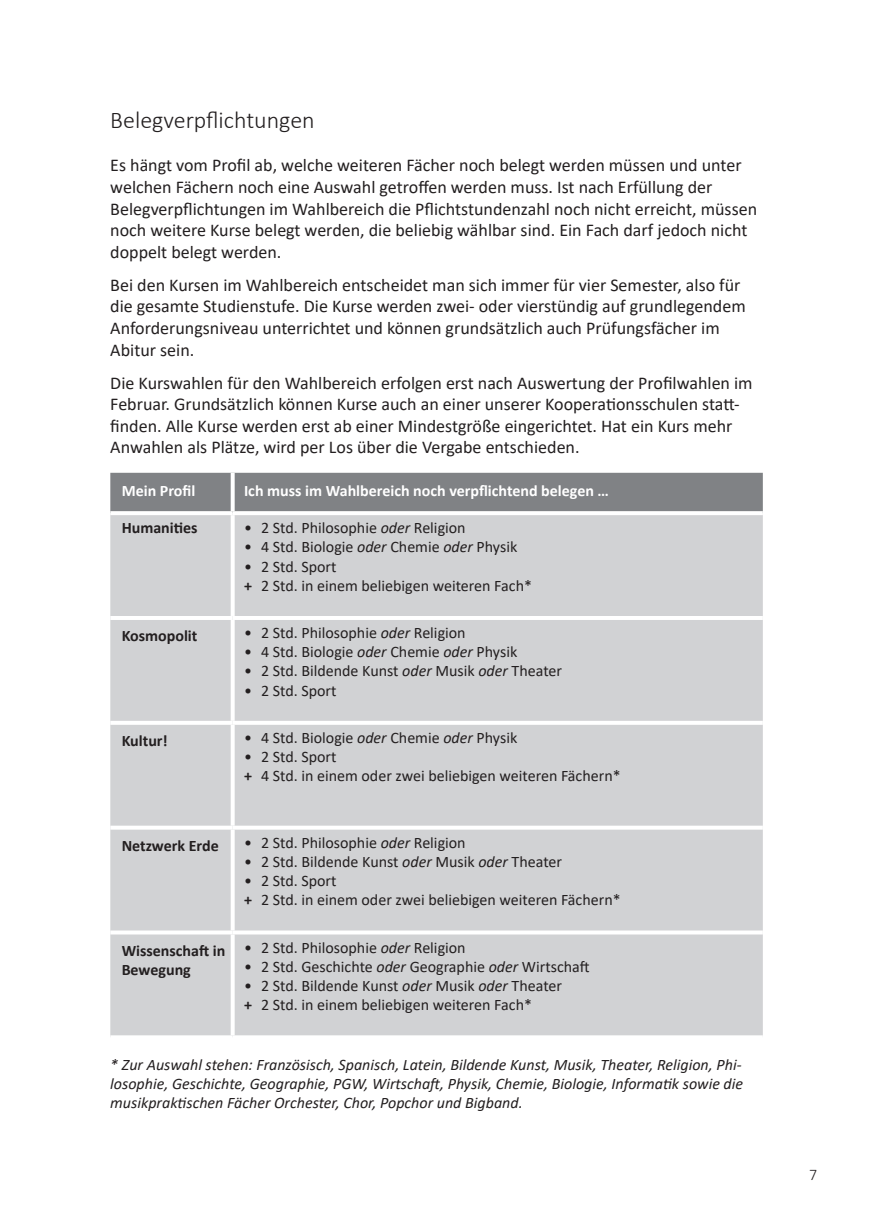
<style>
.page{position:relative;width:874px;height:1225px;background:#fff}
.page>*{position:absolute;margin:0;border:0;box-sizing:border-box;transform-origin:0 0}
.Abschnittsüberschrif{font:300 24px "Calibri";color:#231f20}
.t1{font:18px/21.6px "Calibri";color:#231f20}
.t2{font:16px "Calibri";color:#231f20}
.t3{font:italic 16px/19.2px "Calibri";color:#231f20;text-align:justify}
.t4{font:700 16px/19.2px "Calibri";color:#231f20}
.t5{font:700 16px "Calibri";color:#fff}
.t6{font:300 16px "Calibri";color:#231f20}
.s1{font-style:italic}
.s2{font-weight:700}
</style>
<div class="page">
<div style="left:110px;top:473px;width:652px;height:38px;background:#808285"></div>
<svg style="left:110px;top:515px;width:652px;height:520px;background:#d2d3d5"></svg>
<svg style="left:230px;top:473px;width:4px;height:38px"></svg>
<svg style="left:110px;top:511px;width:122px;height:4px"></svg>
<svg style="left:232px;top:511px;width:530px;height:4px"></svg>
<svg style="left:230px;top:515px;width:4px;height:101px"></svg>
<hr style="left:110px;top:616px;width:122px;height:4px;background:#fff">
<hr style="left:232px;top:616px;width:530px;height:4px;background:#fff">
<svg style="left:230px;top:620px;width:4px;height:101px"></svg>
<hr style="left:110px;top:721px;width:122px;height:4px;background:#fff">
<hr style="left:232px;top:721px;width:530px;height:4px;background:#fff">
<svg style="left:230px;top:725px;width:4px;height:100px"></svg>
<svg style="left:110px;top:825px;width:122px;height:4px"></svg>
<svg style="left:232px;top:825px;width:530px;height:4px"></svg>
<svg style="left:230px;top:829px;width:4px;height:101px"></svg>
<svg style="left:110px;top:930px;width:122px;height:4px"></svg>
<svg style="left:232px;top:930px;width:530px;height:4px"></svg>
<svg style="left:230px;top:934px;width:4px;height:101px"></svg>
<svg style="left:110px;top:1035px;width:122px;height:2px"></svg>
<svg style="left:232px;top:1035px;width:530px;height:2px"></svg>
<p class="Abschnittsüberschrif" style="left:110px;top:105px;width:206px">Belegverpflichtungen</p>
<p class="t1" style="left:110px;top:154px;width:648px">Es hängt vom Profil ab, welche weiteren Fächer noch belegt werden müssen und unter welchen Fächern noch eine Auswahl getroffen werden muss. Ist nach Erfüllung der Belegverpflichtungen im Wahlbereich die Pflichtstundenzahl noch nicht erreicht, müssen noch weitere Kurse belegt werden, die beliebig wählbar sind. Ein Fach darf jedoch nicht doppelt belegt werden.</p>
<p class="t1" style="left:110px;top:274px;width:636px">Bei den Kursen im Wahlbereich entscheidet man sich immer für vier Semester, also für die gesamte Studienstufe. Die Kurse werden zwei- oder vierstündig auf grundlegendem Anforderungsniveau unterrichtet und können grundsätzlich auch Prüfungsfächer im Abitur sein.</p>
<p class="t1" style="left:110px;top:371px;width:643px">Die Kurswahlen für den Wahlbereich erfolgen erst nach Auswertung der Profilwahlen im Februar. Grundsätzlich können Kurse auch an einer unserer Kooperationsschulen statt&shy;finden. Alle Kurse werden erst ab einer Mindestgröße eingerichtet. Hat ein Kurs mehr Anwahlen als Plätze, wird per Los über die Vergabe entschieden.</p>
<p class="t5" style="left:122px;top:479px;width:75px">Mein Profil</p>
<p class="t5" style="left:244px;top:479px;width:366px">Ich muss im Wahlbereich noch verpflichtend belegen …</p>
<p class="t4" style="left:122px;top:518px;width:77px">Humanities</p>
<p class="t2" style="left:244px;top:517px;width:223px">• 2 Std. Philosophie <span class="s1">oder</span> Religion</p>
<p class="t2" style="left:244px;top:536px;width:274px">• 4 Std. Biologie <span class="s1">oder</span> Chemie <span class="s1">oder</span> Physik</p>
<p class="t2" style="left:244px;top:555px;width:94px">• 2 Std. Sport</p>
<p class="t2" style="left:244px;top:574px;width:289px"><span class="s2">+</span> 2 Std. in einem beliebigen weiteren Fach*</p>
<p class="t4" style="left:122px;top:626px;width:77px">Kosmopolit</p>
<p class="t2" style="left:244px;top:621px;width:223px">• 2 Std. Philosophie <span class="s1">oder</span> Religion</p>
<p class="t2" style="left:244px;top:641px;width:274px">• 4 Std. Biologie <span class="s1">oder</span> Chemie <span class="s1">oder</span> Physik</p>
<p class="t2" style="left:244px;top:660px;width:319px">• 2 Std. Bildende Kunst <span class="s1">oder</span> Musik <span class="s1">oder</span> Theater</p>
<p class="t2" style="left:244px;top:679px;width:94px">• 2 Std. Sport</p>
<p class="t4" style="left:122px;top:731px;width:48px">Kultur!</p>
<p class="t2" style="left:244px;top:726px;width:274px">• 4 Std. Biologie <span class="s1">oder</span> Chemie <span class="s1">oder</span> Physik</p>
<p class="t2" style="left:244px;top:745px;width:94px">• 2 Std. Sport</p>
<p class="t2" style="left:244px;top:765px;width:378px"><span class="s2">+</span> 4 Std. in einem oder zwei beliebigen weiteren Fächern*</p>
<p class="t4" style="left:122px;top:836px;width:99px">Netzwerk Erde</p>
<p class="t2" style="left:244px;top:831px;width:223px">• 2 Std. Philosophie <span class="s1">oder</span> Religion</p>
<p class="t2" style="left:244px;top:850px;width:319px">• 2 Std. Bildende Kunst <span class="s1">oder</span> Musik <span class="s1">oder</span> Theater</p>
<p class="t2" style="left:244px;top:869px;width:94px">• 2 Std. Sport</p>
<p class="t2" style="left:244px;top:889px;width:378px"><span class="s2">+</span> 2 Std. in einem oder zwei beliebigen weiteren Fächern*</p>
<p class="t4" style="left:122px;top:940px;width:105px">Wissenschaft in<br>Bewegung</p>
<p class="t2" style="left:244px;top:936px;width:223px">• 2 Std. Philosophie <span class="s1">oder</span> Religion</p>
<p class="t2" style="left:244px;top:955px;width:347px">• 2 Std. Geschichte <span class="s1">oder</span> Geographie <span class="s1">oder</span> Wirtschaft</p>
<p class="t2" style="left:244px;top:974px;width:319px">• 2 Std. Bildende Kunst <span class="s1">oder</span> Musik <span class="s1">oder</span> Theater</p>
<p class="t2" style="left:244px;top:993px;width:289px"><span class="s2">+</span> 2 Std. in einem beliebigen weiteren Fach*</p>
<p class="t3" style="left:110px;top:1054px;width:634px">* Zur Auswahl stehen: Französisch, Spanisch, Latein, Bildende Kunst, Musik, Theater, Religion, Phi&shy;losophie, Geschichte, Geographie, PGW, Wirtschaft, Physik, Chemie, Biologie, Informatik sowie die musikpraktischen Fächer Orchester, Chor, Popchor und Bigband.</p>
<p class="t6" style="left:808px;top:1164px;width:10px">7</p>
</div>
